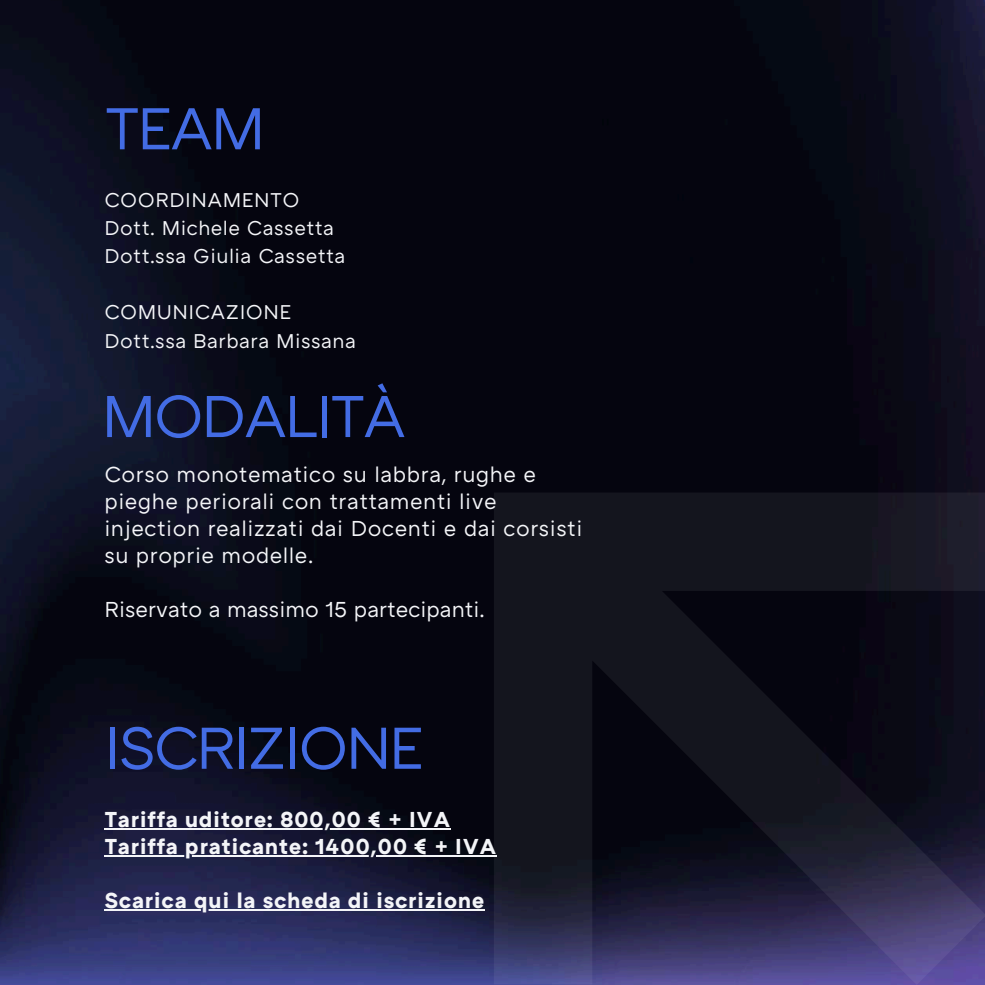
<style>
.page{position:relative;width:985px;height:985px;background:#fff}
.page>*{position:absolute;margin:0;border:0;box-sizing:border-box;transform-origin:0 0}
.t1{font:60.38px "ATC Arquette";letter-spacing:-.05em;color:#436ce4}
.t2{font:22.14px/26.9px "ATC Arquette";letter-spacing:.02em;color:#f4f5f8}
.t3{font:700 22.14px/26.9px "ATC Arquette";letter-spacing:.02em;color:#f4f5f8}
.t4{font:22.14px "ATC Arquette";color:#f4f5f8}
.t5{font:20.39px/28.2px "ATC Arquette";letter-spacing:.02em;color:#f4f5f8}
</style>
<div class="page">
<img style="left:0;top:0;width:984px;height:984px">
<svg style="left:494px;top:492px;width:490px;height:492px;background:#19182a"></svg>
<hr style="left:104px;top:828px;width:347px;height:2px;background:#f4f5f8">
<hr style="left:104px;top:854px;width:393px;height:2px;background:#f4f5f8">
<hr style="left:104px;top:908px;width:381px;height:2px;background:#f4f5f8">
<h1 class="t1" style="left:104px;top:90px;width:163px">TEAM</h1>
<p class="t5" style="left:104px;top:185px;width:242px">COORDINAMENTO<br>Dott. Michele Cassetta<br>Dott.ssa Giulia Cassetta</p>
<p class="t5" style="left:104px;top:297px;width:253px">COMUNICAZIONE<br>Dott.ssa Barbara Missana</p>
<h1 class="t1" style="left:101px;top:378px;width:306px">MODALITÀ</h1>
<p class="t2" style="left:104px;top:460px;width:479px">Corso monotematico su labbra, rughe e pieghe periorali con trattamenti live injection realizzati dai Docenti e dai corsisti su proprie modelle.</p>
<p class="t4" style="left:104px;top:595px;width:382px">Riservato a massimo 15 partecipanti.</p>
<h1 class="t1" style="left:104px;top:709px;width:321px">ISCRIZIONE</h1>
<p class="t3" style="left:104px;top:804px;width:393px">Tariffa uditore: 800,00 € + IVA<br>Tariffa praticante: 1400,00 € + IVA</p>
<p class="t3" style="left:104px;top:885px;width:382px">Scarica qui la scheda di iscrizione</p>
</div>
